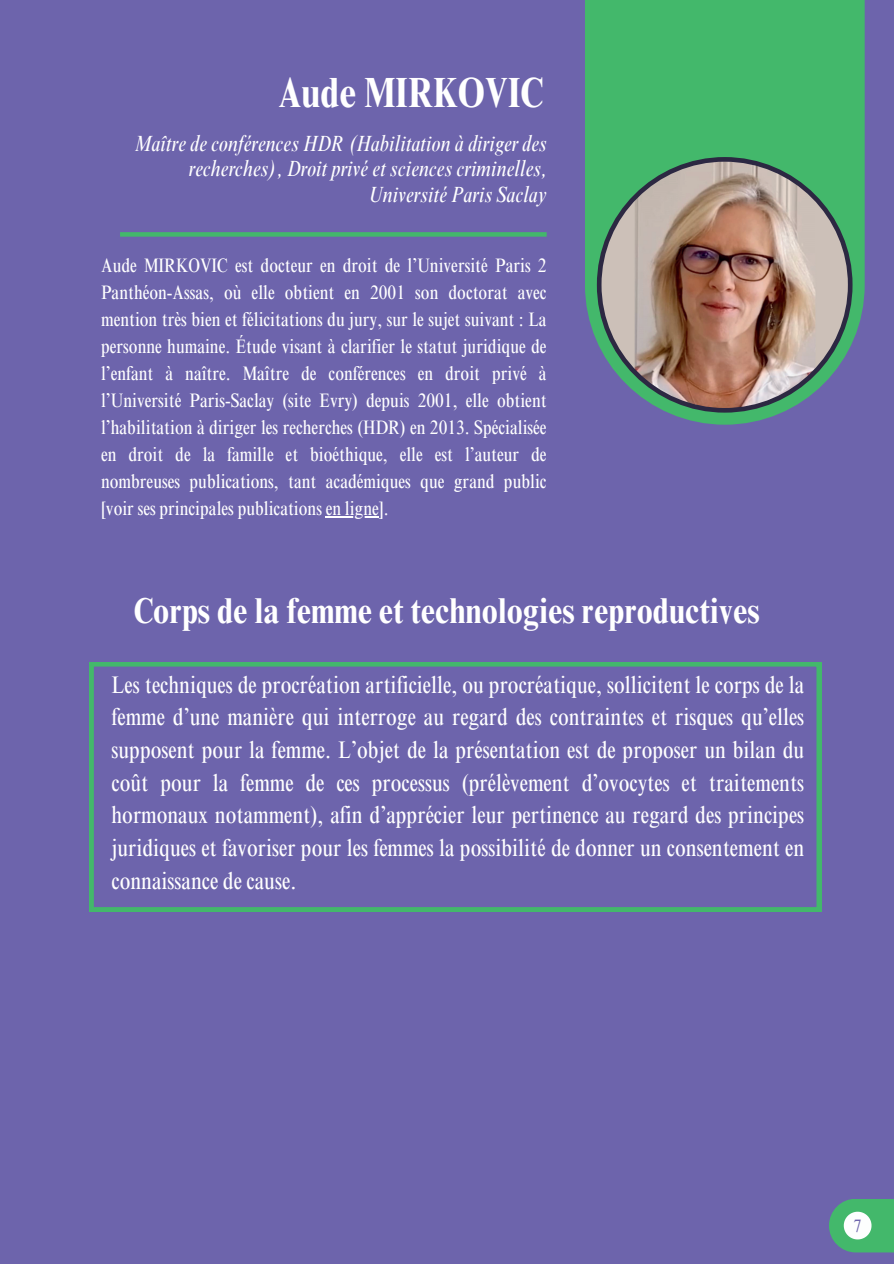
<style>
.page{position:relative;width:894px;height:1264px;background:#fff}
.page>*{position:absolute;margin:0;border:0;box-sizing:border-box;transform-origin:0 0}
.t1{font:700 condensed 42.15px "Times NRMT Pro";color:#fff}
.t2{font:700 condensed 36px "Times NRMT Pro";color:#fff}
.t3{font:condensed 24px/32.7px "Times NRMT Pro";color:#fff;text-align:justify}
.t4{font:italic condensed 22.5px/25.8px "Times NRMT Pro";color:#fff;text-align:right}
.t5{font:condensed 19.5px/27px "Times NRMT Pro";color:#fff;text-align:justify}
.t6{font:condensed 18px "Times NRMT Pro";color:#6d64ac}
</style>
<div class="page">
<div style="left:0;top:0;width:893px;height:1263px;background:#6d64ac"></div>
<div style="left:120px;top:232px;width:426px;height:5px;background:#43b86b"></div>
<svg style="left:89px;top:662px;width:731px;height:249px"></svg>
<hr style="left:325px;top:516px;width:54px;height:1px;background:#fff">
<div style="left:584px;top:0;width:280px;height:424px;background:#43b86b"></div>
<img style="left:596px;top:157px;width:256px;height:255px">
<div style="left:828px;top:1198px;width:65px;height:54px;background:#43b86b"></div>
<svg style="left:843px;top:1211px;width:28px;height:28px"></svg>
<h1 class="t1" style="left:278px;top:68px;width:266px">Aude MIRKOVIC</h1>
<p class="t4" style="left:135px;top:130px;width:413px">Maître de conférences HDR (Habilitation à diriger des recherches), Droit privé et sciences criminelles,<br>Université Paris Saclay</p>
<p class="t5" style="left:101px;top:252px;width:447px">Aude MIRKOVIC est docteur en droit de l’Université Paris 2<br>Panthéon-Assas, où elle obtient en 2001 son doctorat avec mention très bien et félicitations du jury, sur le sujet suivant : La personne humaine. Étude visant à clarifier le statut juridique de l’enfant à naître. Maître de conférences en droit privé à l’Université Paris-Saclay (site Evry) depuis 2001, elle obtient l’habilitation à diriger les recherches (HDR) en 2013. Spécialisée en droit de la famille et bioéthique, elle est l’auteur de nombreuses publications, tant académiques que grand public [voir ses principales publications en ligne].</p>
<h2 class="t2" style="left:134px;top:590px;width:627px">Corps de la femme et technologies reproductives</h2>
<p class="t3" style="left:111px;top:668px;width:694px">Les techniques de procréation artificielle, ou procréatique, sollicitent le corps de la femme d’une manière qui interroge au regard des contraintes et risques qu’elles supposent pour la femme. L’objet de la présentation est de proposer un bilan du coût pour la femme de ces processus (prélèvement d’ovocytes et traitements hormonaux notamment), afin d’apprécier leur pertinence au regard des principes juridiques et favoriser pour les femmes la possibilité de donner un consentement en connaissance de cause.</p>
<p class="t6" style="left:853px;top:1215px;width:10px">7</p>
</div>
